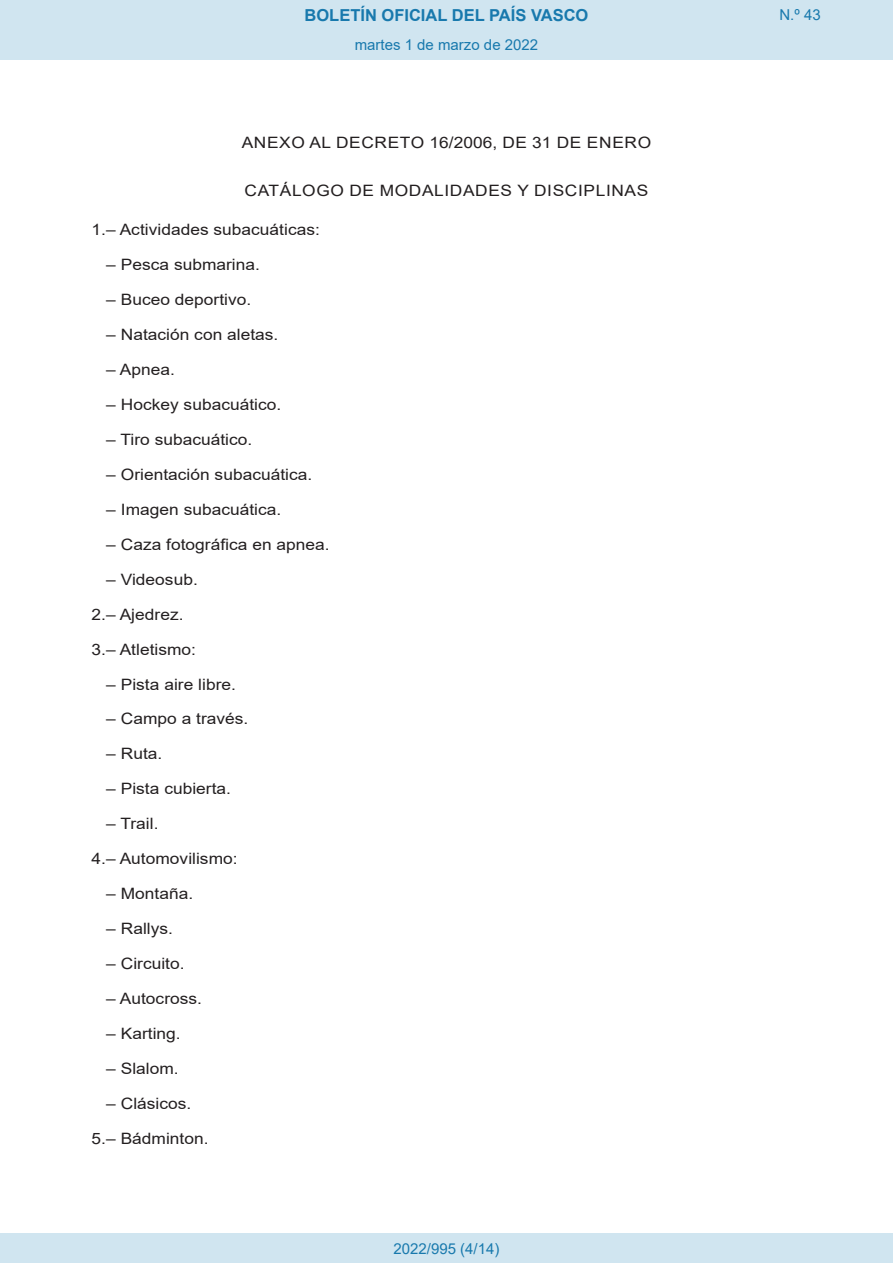
<style>
.page{position:relative;width:893px;height:1263px;background:#fff}
.page>*{position:absolute;margin:0;border:0;box-sizing:border-box;transform-origin:0 0}
.t1{font:700 16.5px "Arial";color:#1879ad}
.BOPVDetalle1{font:15.6px "Arial";color:#231f20;scale:1.11 1}
.BOPVDetalle{font:15.6px "Arial";color:#231f20;scale:1.11 1}
.BOPVClave{font:15.6px "Arial";letter-spacing:.035em;color:#231f20;scale:1.11 1}
.Paginacion_Centro{font:15px "Arial";color:#1879ad}
</style>
<div class="page">
<div style="left:0;top:0;width:893px;height:60px;background:#d0e5f0"></div>
<div style="left:0;top:1233px;width:893px;height:30px;background:#d0e5f0"></div>
<p class="t1" style="left:305px;top:3px;width:285px">BOLETÍN OFICIAL DEL PAÍS VASCO</p>
<p class="Paginacion_Centro" style="left:355px;top:35px;width:185px">martes 1 de marzo de 2022</p>
<p class="BOPVClave" style="left:242px;top:132px;width:370px">ANEXO AL DECRETO 16/2006, DE 31 DE ENERO</p>
<p class="BOPVClave" style="left:244px;top:180px;width:365px">CATÁLOGO DE MODALIDADES Y DISCIPLINAS</p>
<p class="BOPVDetalle" style="left:92px;top:219px;width:207px">1.– Actividades subacuáticas:</p>
<p class="BOPVDetalle1" style="left:106px;top:254px;width:140px">– Pesca submarina.</p>
<p class="BOPVDetalle1" style="left:106px;top:289px;width:132px">– Buceo deportivo.</p>
<p class="BOPVDetalle1" style="left:106px;top:324px;width:157px">– Natación con aletas.</p>
<p class="BOPVDetalle1" style="left:106px;top:359px;width:63px">– Apnea.</p>
<p class="BOPVDetalle1" style="left:106px;top:394px;width:159px">– Hockey subacuático.</p>
<p class="BOPVDetalle1" style="left:106px;top:429px;width:133px">– Tiro subacuático.</p>
<p class="BOPVDetalle1" style="left:106px;top:463px;width:187px">– Orientación subacuática.</p>
<p class="BOPVDetalle1" style="left:106px;top:498px;width:159px">– Imagen subacuática.</p>
<p class="BOPVDetalle1" style="left:106px;top:533px;width:203px">– Caza fotográfica en apnea.</p>
<p class="BOPVDetalle1" style="left:106px;top:568px;width:84px">– Videosub.</p>
<p class="BOPVDetalle" style="left:92px;top:603px;width:84px">2.– Ajedrez.</p>
<p class="BOPVDetalle" style="left:92px;top:638px;width:96px">3.– Atletismo:</p>
<p class="BOPVDetalle1" style="left:106px;top:673px;width:118px">– Pista aire libre.</p>
<p class="BOPVDetalle1" style="left:106px;top:708px;width:130px">– Campo a través.</p>
<p class="BOPVDetalle1" style="left:106px;top:743px;width:52px">– Ruta.</p>
<p class="BOPVDetalle1" style="left:106px;top:778px;width:114px">– Pista cubierta.</p>
<p class="BOPVDetalle1" style="left:106px;top:813px;width:49px">– Trail.</p>
<p class="BOPVDetalle" style="left:92px;top:848px;width:133px">4.– Automovilismo:</p>
<p class="BOPVDetalle1" style="left:106px;top:883px;width:80px">– Montaña.</p>
<p class="BOPVDetalle1" style="left:106px;top:918px;width:62px">– Rallys.</p>
<p class="BOPVDetalle1" style="left:106px;top:953px;width:72px">– Circuito.</p>
<p class="BOPVDetalle1" style="left:106px;top:988px;width:88px">– Autocross.</p>
<p class="BOPVDetalle1" style="left:106px;top:1023px;width:69px">– Karting.</p>
<p class="BOPVDetalle1" style="left:106px;top:1058px;width:67px">– Slalom.</p>
<p class="BOPVDetalle1" style="left:106px;top:1093px;width:78px">– Clásicos.</p>
<p class="BOPVDetalle" style="left:92px;top:1128px;width:107px">5.– Bádminton.</p>
<p class="Paginacion_Centro" style="left:393px;top:1238px;width:107px">2022/995 (4/14)</p>
<p class="Paginacion_Centro" style="left:779px;top:5px;width:43px">N.º 43</p>
</div>
